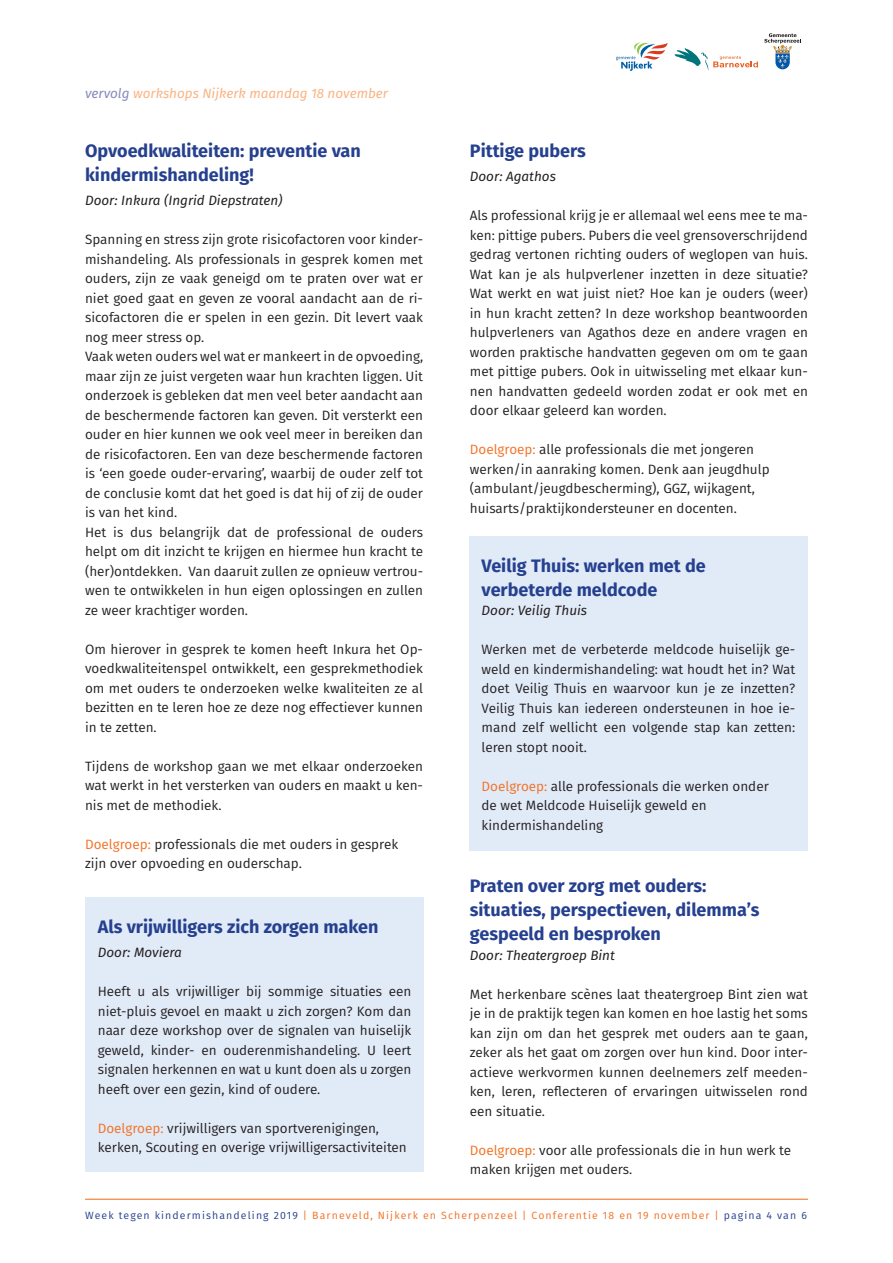
<style>
.page{position:relative;width:893px;height:1263px;background:#fff}
.page>*{position:absolute;margin:0;border:0;box-sizing:border-box;transform-origin:0 0}
.t1{font:700 18px/24px "Fira Sans";color:#25408f}
.t2{font:13.5px/19.5px "Fira Sans";color:#231f20}
.t3{font:italic 13.5px "Fira Sans";color:#231f20}
.t4{font:italic 13.5px "Fira Sans";color:#fab383}
.t5{font:10.5px "Fira Sans";letter-spacing:.11em;color:#f36f21}
.s1{color:#8889ba}
.s2{color:#f36f21}
.s3{color:#25408f}
</style>
<div class="page">
<div style="left:85px;top:897px;width:338px;height:274px;background:#e1eaf7"></div>
<div style="left:470px;top:536px;width:338px;height:314px;background:#e1eaf7"></div>
<svg style="left:674px;top:48px;width:84px;height:22px"></svg>
<svg style="left:764px;top:33px;width:37px;height:36px"></svg>
<svg style="left:616px;top:42px;width:51px;height:29px"></svg>
<hr style="left:85px;top:1199px;width:723px;height:1px;background:#f36f21">
<p class="t4" style="left:85px;top:83px;width:305px"><span class="s1">vervolg</span> workshops Nijkerk maandag 18 november</p>
<h1 class="t1" style="left:85px;top:138px;width:277px">Opvoedkwaliteiten: preventie van kindermishandeling!</h1>
<p class="t3" style="left:85px;top:190px;width:199px">Door: Inkura (Ingrid Diepstraten)</p>
<p class="t2" style="left:85px;top:229px;width:340px">Spanning en stress zijn grote risicofactoren voor kinder&shy;mishandeling. Als professionals in gesprek komen met ouders, zijn ze vaak geneigd om te praten over wat er niet goed gaat en geven ze vooral aandacht aan de ri&shy;sicofactoren die er spelen in een gezin. Dit levert vaak nog meer stress op.<br>Vaak weten ouders wel wat er mankeert in de opvoeding, maar zijn ze juist vergeten waar hun krachten liggen. Uit onderzoek is gebleken dat men veel beter aandacht aan de beschermende factoren kan geven. Dit versterkt een ouder en hier kunnen we ook veel meer in bereiken dan de risicofactoren. Een van deze beschermende factoren is ‘een goede ouder-ervaring’, waarbij de ouder zelf tot de conclusie komt dat het goed is dat hij of zij de ouder is van het kind.<br>Het is dus belangrijk dat de professional de ouders helpt om dit inzicht te krijgen en hiermee hun kracht te (her)ontdekken. Van daaruit zullen ze opnieuw vertrou&shy;wen te ontwikkelen in hun eigen oplossingen en zullen ze weer krachtiger worden.</p>
<p class="t2" style="left:85px;top:639px;width:340px;text-align:justify">Om hierover in gesprek te komen heeft Inkura het Op&shy;voedkwaliteitenspel ontwikkelt, een gesprekmethodiek om met ouders te onderzoeken welke kwaliteiten ze al bezitten en te leren hoe ze deze nog effectiever kunnen in te zetten.</p>
<p class="t2" style="left:85px;top:756px;width:340px;text-align:justify">Tijdens de workshop gaan we met elkaar onderzoeken wat werkt in het versterken van ouders en maakt u ken&shy;nis met de methodiek.</p>
<p class="t2" style="left:85px;top:834px;width:315px"><span class="s2">Doelgroep:</span> professionals die met ouders in gesprek zijn over opvoeding en ouderschap.</p>
<h1 class="t1" style="left:98px;top:914px;width:282px">Als vrijwilligers zich zorgen maken</h1>
<p class="t3" style="left:98px;top:942px;width:86px">Door: Moviera</p>
<p class="t2" style="left:98px;top:981px;width:315px;text-align:justify">Heeft u als vrijwilliger bij sommige situaties een niet-pluis gevoel en maakt u zich zorgen? Kom dan naar deze workshop over de signalen van huiselijk geweld, kinder- en ouderenmishandeling. U leert signalen herkennen en wat u kunt doen als u zorgen heeft over een gezin, kind of oudere.</p>
<p class="t2" style="left:98px;top:1118px;width:311px"><span class="s2">Doelgroep:</span> vrijwilligers van sportverenigingen, kerken, Scouting en overige vrijwilligersactiviteiten</p>
<h1 class="t1" style="left:470px;top:138px;width:117px">Pittige pubers</h1>
<p class="t3" style="left:470px;top:166px;width:88px">Door: Agathos</p>
<p class="t2" style="left:470px;top:205px;width:340px;text-align:justify">Als professional krijg je er allemaal wel eens mee te ma&shy;ken: pittige pubers. Pubers die veel grensoverschrijdend gedrag vertonen richting ouders of weglopen van huis.<br>Wat kan je als hulpverlener inzetten in deze situatie?<br>Wat werkt en wat juist niet? Hoe kan je ouders (weer) in hun kracht zetten? In deze workshop beantwoorden hulpverleners van Agathos deze en andere vragen en worden praktische handvatten gegeven om om te gaan met pittige pubers. Ook in uitwisseling met elkaar kun&shy;nen handvatten gedeeld worden zodat er ook met en door elkaar geleerd kan worden.</p>
<p class="t2" style="left:470px;top:439px;width:301px"><span class="s2">Doelgroep:</span> alle professionals die met jongeren werken/in aanraking komen. Denk aan jeugdhulp (ambulant/jeugdbescherming), GGZ, wijkagent, huisarts/praktijkondersteuner en docenten.</p>
<h1 class="t1" style="left:482px;top:552px;width:226px">Veilig Thuis: werken met de verbeterde meldcode</h1>
<p class="t3" style="left:482px;top:600px;width:107px">Door: Veilig Thuis</p>
<p class="t2" style="left:482px;top:639px;width:315px;text-align:justify">Werken met de verbeterde meldcode huiselijk ge&shy;weld en kindermishandeling: wat houdt het in? Wat doet Veilig Thuis en waarvoor kun je ze inzetten?<br>Veilig Thuis kan iedereen ondersteunen in hoe ie&shy;mand zelf wellicht een volgende stap kan zetten: leren stopt nooit.</p>
<p class="t2" style="left:482px;top:776px;width:289px"><span class="s2">Doelgroep:</span> alle professionals die werken onder de wet Meldcode Huiselijk geweld en kindermishandeling</p>
<h1 class="t1" style="left:470px;top:873px;width:291px">Praten over zorg met ouders: situaties, perspectieven, dilemma’s gespeeld en besproken</h1>
<p class="t3" style="left:470px;top:945px;width:147px">Door: Theatergroep Bint</p>
<p class="t2" style="left:470px;top:984px;width:340px;text-align:justify">Met herkenbare scènes laat theatergroep Bint zien wat je in de praktijk tegen kan komen en hoe lastig het soms kan zijn om dan het gesprek met ouders aan te gaan, zeker als het gaat om zorgen over hun kind. Door inter&shy;actieve werkvormen kunnen deelnemers zelf meeden&shy;ken, leren, reflecteren of ervaringen uitwisselen rond een situatie.</p>
<p class="t2" style="left:470px;top:1140px;width:323px"><span class="s2">Doelgroep:</span> voor alle professionals die in hun werk te maken krijgen met ouders.</p>
<p class="t5" style="left:85px;top:1207px;width:723px"><span class="s3">Week tegen kindermishandeling 2019</span> | Barneveld, Nijkerk en Scherpenzeel | Conferentie 18 en 19 november | <span class="s3">pagina 4 van 6</span></p>
</div>
